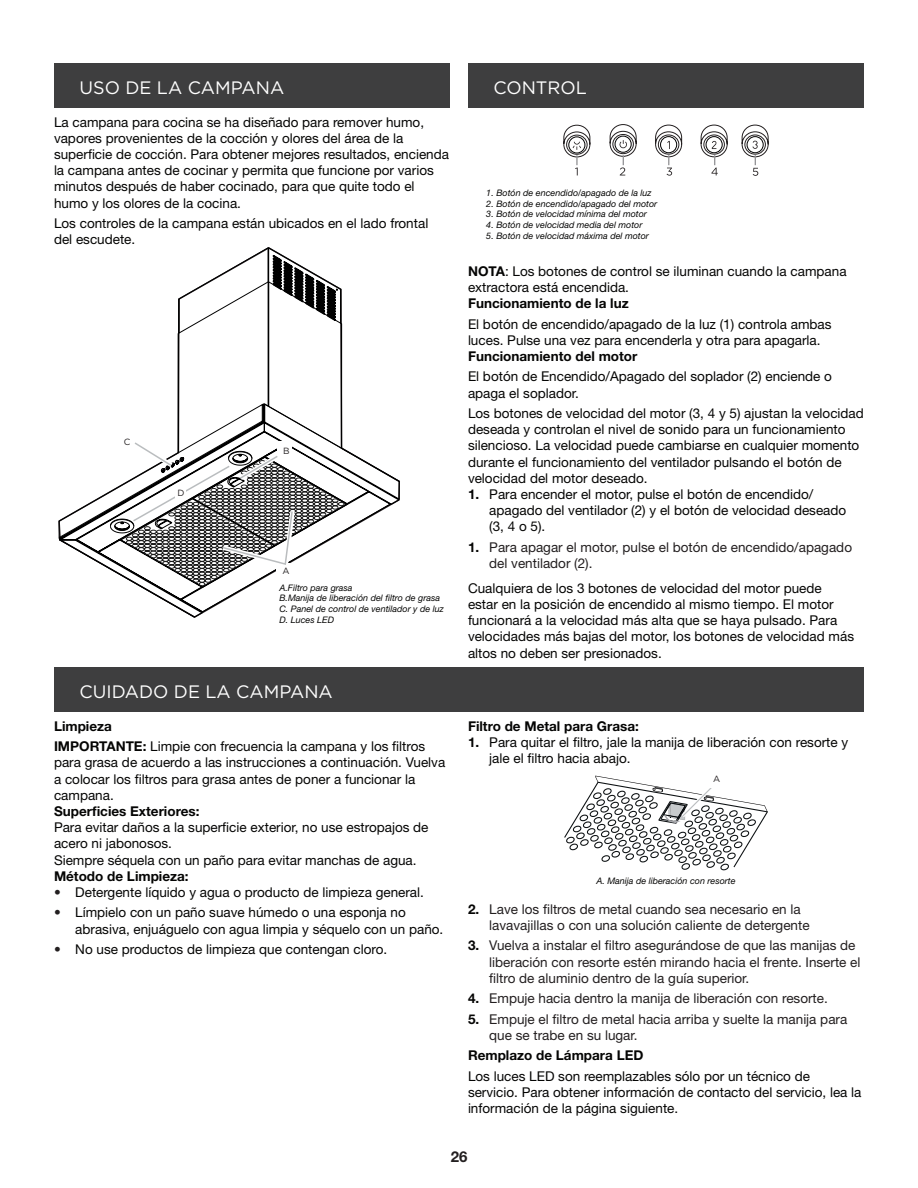
<style>
.page{position:relative;width:918px;height:1188px;background:#fff}
.page>*{position:absolute;margin:0;border:0;box-sizing:border-box;transform-origin:0 0}
.Títulos_subtítulos_centrados{font:18px "Gotham";color:#fff}
.t1{font:700 15px "Helvetica Neue LT Std";color:#231f20}
.BODY{font:13.5px/16.2px "Helvetica Neue LT Std";color:#050504}
.t2{font:13.5px/16.2px "Helvetica Neue LT Std";color:#231f20}
.BODY_BOLD{font:700 13.5px "Helvetica Neue LT Std";color:#050504}
.BODY-2{font:700 13.5px "Helvetica Neue LT Std";color:#050504}
.t3{font:italic 9px "Helvetica Neue LT Std";color:#050504}
.General_Text{font:9px "Gotham";color:#231f20}
.Foot_note{font:9px "Gotham";color:#231f20}
.s1{font-weight:700}
.s2{color:#231f20}
.s3{font-weight:700;color:#050504}
</style>
<div class="page">
<div style="left:54px;top:64px;width:396px;height:44px;background:#3e3e3f"></div>
<svg style="left:140px;top:248px;width:251px;height:364px"></svg>
<div style="left:134px;top:348px;width:18px;height:16px;background:#fff"></div>
<svg style="left:59px;top:404px;width:289px;height:183px"></svg>
<div style="left:175px;top:488px;width:11px;height:10px;background:#fff"></div>
<div style="left:468px;top:64px;width:396px;height:44px;background:#3e3e3f"></div>
<svg style="left:563px;top:124px;width:206px;height:52px"></svg>
<div style="left:54px;top:668px;width:810px;height:44px;background:#3e3e3f"></div>
<svg style="left:564px;top:776px;width:204px;height:94px"></svg>
<div style="left:707px;top:770px;width:19px;height:17px;background:#fff"></div>
<p class="Títulos_subtítulos_centrados" style="left:80px;top:76px;width:206px">USO DE LA CAMPANA</p>
<p class="BODY" style="left:54px;top:114px;width:397px">La campana para cocina se ha diseñado para remover humo, vapores provenientes de la cocción y olores del área de la superficie de cocción. Para obtener mejores resultados, encienda la campana antes de cocinar y permita que funcione por varios minutos después de haber cocinado, para que quite todo el humo y los olores de la cocina.</p>
<p class="BODY" style="left:54px;top:215px;width:376px">Los controles de la campana están ubicados en el lado frontal del escudete.</p>
<p class="General_Text" style="left:124px;top:436px;width:8px">C</p>
<p class="General_Text" style="left:177px;top:487px;width:9px">D</p>
<p class="General_Text" style="left:283px;top:445px;width:8px">B</p>
<p class="General_Text" style="left:282px;top:565px;width:9px">A</p>
<p class="t3" style="left:279px;top:582px;width:75px">A.Filtro para grasa</p>
<p class="t3" style="left:279px;top:593px;width:162px">B.Manija de liberación del filtro de grasa</p>
<p class="t3" style="left:279px;top:604px;width:166px">C. Panel de control de ventilador y de luz</p>
<p class="t3" style="left:279px;top:614px;width:56px">D. Luces LED</p>
<p class="Títulos_subtítulos_centrados" style="left:80px;top:680px;width:255px">CUIDADO DE LA CAMPANA</p>
<p class="BODY-2" style="left:54px;top:718px;width:59px">Limpieza</p>
<p class="BODY" style="left:54px;top:738px;width:393px"><span class="s1">IMPORTANTE:</span> Limpie con frecuencia la campana y los filtros para grasa de acuerdo a las instrucciones a continuación. Vuelva a colocar los filtros para grasa antes de poner a funcionar la campana.</p>
<p class="BODY_BOLD" style="left:54px;top:803px;width:147px">Superficies Exteriores:</p>
<p class="BODY" style="left:54px;top:819px;width:376px">Para evitar daños a la superficie exterior, no use estropajos de acero ni jabonosos.</p>
<p class="BODY" style="left:54px;top:852px;width:364px">Siempre séquela con un paño para evitar manchas de agua.</p>
<p class="BODY_BOLD" style="left:54px;top:868px;width:136px">Método de Limpieza:</p>
<p class="BODY" style="left:54px;top:884px;width:371px"><span class="s2">•</span> Detergente líquido y agua o producto de limpieza general.</p>
<p class="BODY" style="left:75px;top:904px;width:370px;text-indent:-21px"><span class="s2">•</span> Límpielo con un paño suave húmedo o una esponja no abrasiva, enjuáguelo con agua limpia y séquelo con un paño.</p>
<p class="BODY" style="left:54px;top:941px;width:335px"><span class="s2">•</span> No use productos de limpieza que contengan cloro.</p>
<p class="Títulos_subtítulos_centrados" style="left:494px;top:76px;width:95px">CONTROL</p>
<p class="t3" style="left:486px;top:187px;width:167px">1. Botón de encendido/apagado de la luz</p>
<p class="t3" style="left:486px;top:198px;width:172px">2. Botón de encendido/apagado del motor</p>
<p class="t3" style="left:486px;top:209px;width:162px">3. Botón de velocidad mínima del motor</p>
<p class="t3" style="left:486px;top:220px;width:158px">4. Botón de velocidad media del motor</p>
<p class="t3" style="left:486px;top:230px;width:164px">5. Botón de velocidad máxima del motor</p>
<p class="BODY" style="left:468px;top:263px;width:380px"><span class="s1">NOTA</span>: Los botones de control se iluminan cuando la campana extractora está encendida.</p>
<p class="BODY_BOLD" style="left:468px;top:295px;width:162px">Funcionamiento de la luz</p>
<p class="BODY" style="left:468px;top:315px;width:365px">El botón de encendido/apagado de la luz (1) controla ambas luces. Pulse una vez para encenderla y otra para apagarla.</p>
<p class="BODY_BOLD" style="left:468px;top:348px;width:171px">Funcionamiento del motor</p>
<p class="BODY" style="left:468px;top:368px;width:366px">El botón de Encendido/Apagado del soplador (2) enciende o apaga el soplador.</p>
<p class="BODY" style="left:468px;top:405px;width:397px">Los botones de velocidad del motor (3, 4 y 5) ajustan la velocidad deseada y controlan el nivel de sonido para un funcionamiento silencioso. La velocidad puede cambiarse en cualquier momento durante el funcionamiento del ventilador pulsando el botón de velocidad del motor deseado.</p>
<p class="BODY" style="left:489px;top:486px;width:359px;text-indent:-21px"><span class="s1">1.</span> Para encender el motor, pulse el botón de encendido/ apagado del ventilador (2) y el botón de velocidad deseado (3, 4 o 5).</p>
<p class="t2" style="left:489px;top:539px;width:364px;text-indent:-21px"><span class="s3">1.</span> Para apagar el motor, pulse el botón de encendido/apagado del ventilador (2).</p>
<p class="BODY" style="left:468px;top:580px;width:388px">Cualquiera de los 3 botones de velocidad del motor puede estar en la posición de encendido al mismo tiempo. El motor funcionará a la velocidad más alta que se haya pulsado. Para velocidades más bajas del motor, los botones de velocidad más altos no deben ser presionados.</p>
<p class="BODY_BOLD" style="left:468px;top:718px;width:172px">Filtro de Metal para Grasa:</p>
<p class="BODY" style="left:489px;top:734px;width:361px;text-indent:-21px"><span class="s1">1.</span> Para quitar el filtro, jale la manija de liberación con resorte y jale el filtro hacia abajo.</p>
<p class="Foot_note" style="left:713px;top:773px;width:9px">A</p>
<p class="t3" style="left:596px;top:875px;width:141px">A. Manija de liberación con resorte</p>
<p class="t2" style="left:489px;top:901px;width:322px;text-indent:-21px"><span class="s3">2.</span> Lave los filtros de metal cuando sea necesario en la lavavajillas o con una solución caliente de detergente</p>
<p class="t2" style="left:489px;top:937px;width:373px;text-indent:-21px"><span class="s3">3.</span> Vuelva a instalar el filtro asegurándose de que las manijas de liberación con resorte estén mirando hacia el frente. Inserte el filtro de aluminio dentro de la guía superior.</p>
<p class="t2" style="left:468px;top:990px;width:361px"><span class="s3">4.</span> Empuje hacia dentro la manija de liberación con resorte.</p>
<p class="t2" style="left:489px;top:1011px;width:360px;text-indent:-21px"><span class="s3">5.</span> Empuje el filtro de metal hacia arriba y suelte la manija para que se trabe en su lugar.</p>
<p class="BODY_BOLD" style="left:468px;top:1047px;width:177px">Remplazo de Lámpara LED</p>
<p class="BODY" style="left:468px;top:1068px;width:395px">Los luces LED son reemplazables sólo por un técnico de servicio. Para obtener información de contacto del servicio, lea la información de la página siguiente.</p>
<p class="t1" style="left:451px;top:1147px;width:18px">26</p>
</div>
